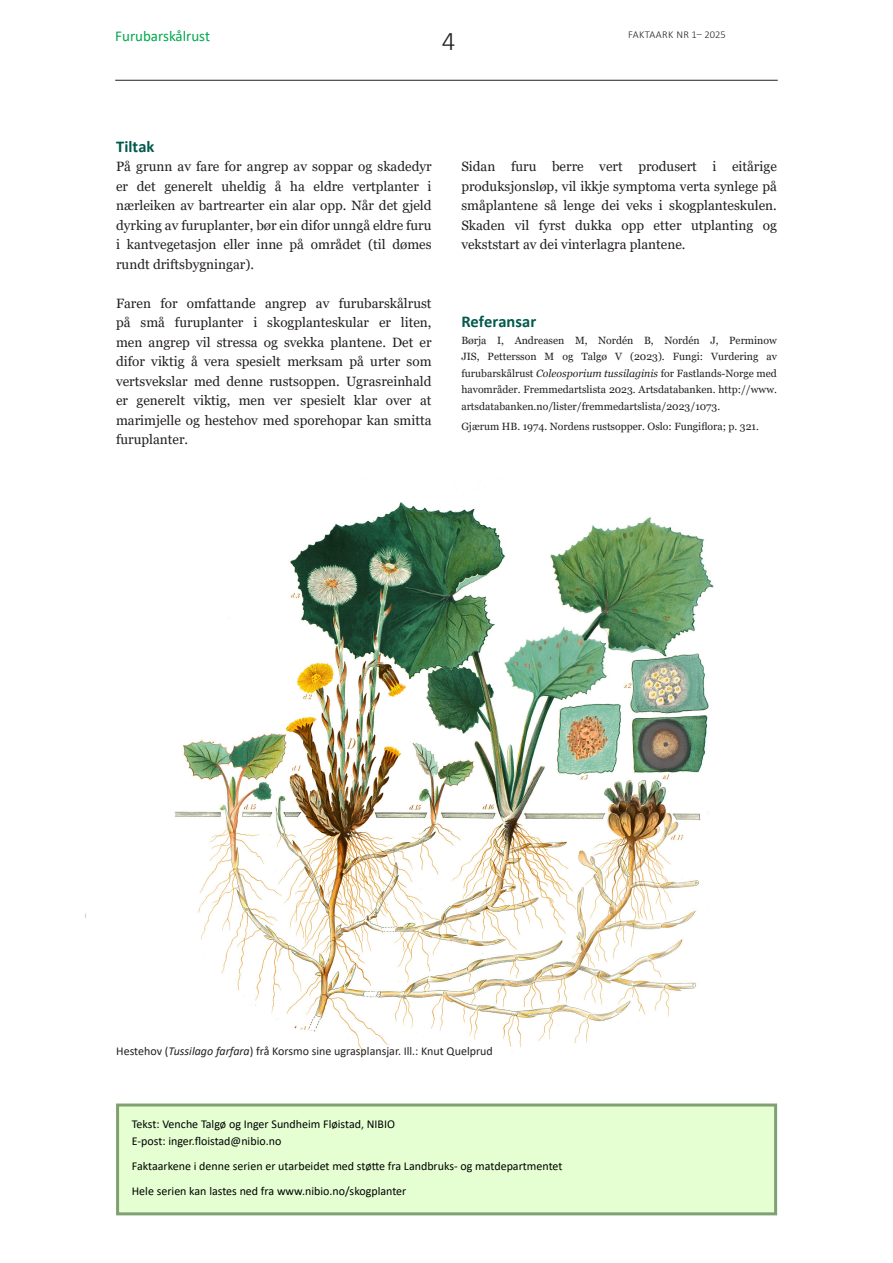
<style>
.page{position:relative;width:893px;height:1263px;background:#fff}
.page>*{position:absolute;margin:0;border:0;box-sizing:border-box;transform-origin:0 0}
.t1{font:300 27px "Calibri";color:#231f20}
.BOK_Mellomtittel_1{font:700 16.5px "Calibri";color:#00594d}
.t2{font:15px "Calibri";color:#00a84e}
.BOK_Brødtekst{font:13.5px/19.5px "Georgia";color:#231f20;text-align:justify}
.BOK_Tabell_Tittel{font:12px "Calibri";color:#000001}
.BOK_Forfattere{font:12px/16.5px "Calibri";color:#000001}
.BOK_Bildetekst{font:12px "Calibri";color:#231f20}
.Referanser{font:10.5px/16.5px "Georgia";color:#231f20;text-align:justify}
.t3{font:300 10.5px "Calibri";letter-spacing:.04em;color:#231f20}
.s1{font-style:italic}
.s2{color:#231f20}
</style>
<div class="page">
<hr style="left:115px;top:80px;width:663px;height:1px;background:#231f20">
<div style="left:118px;top:1105px;width:658px;height:109px;background:#e5ffd2"></div>
<div style="left:116px;top:1103px;width:661px;height:112px;border:3px solid #7fa072"></div>
<img style="left:85px;top:502px;width:629px;height:552px">
<p class="t2" style="left:115px;top:26px;width:96px">Furubarskålrust</p>
<p class="t3" style="left:628px;top:28px;width:99px">FAKTAARK NR 1– 2025</p>
<h1 class="t1" style="left:442px;top:24px;width:15px">4</h1>
<p class="BOK_Mellomtittel_1" style="left:116px;top:134px;width:40px">Tiltak</p>
<p class="BOK_Brødtekst" style="left:116px;top:157px;width:317px">På grunn av fare for angrep av soppar og skadedyr er det generelt uheldig å ha eldre vertplanter i nærleiken av bartrearter ein alar opp. Når det gjeld dyrking av furuplanter, bør ein difor unngå eldre furu i kantvegetasjon eller inne på området (til dømes rundt driftsbygningar).</p>
<p class="BOK_Brødtekst" style="left:116px;top:293px;width:317px">Faren for omfattande angrep av furubarskålrust på små furuplanter i skogplanteskular er liten, men angrep vil stressa og svekka plantene. Det er difor viktig å vera spesielt merksam på urter som vertsvekslar med denne rustsoppen. Ugrasreinhald er generelt viktig, men ver spesielt klar over at marimjelle og hestehov med sporehopar kan smitta furuplanter.</p>
<p class="BOK_Brødtekst" style="left:461px;top:157px;width:317px">Sidan furu berre vert produsert i eitårige produksjonsløp, vil ikkje symptoma verta synlege på småplantene så lenge dei veks i skogplanteskulen.<br>Skaden vil fyrst dukka opp etter utplanting og vekststart av dei vinterlagra plantene.</p>
<p class="BOK_Mellomtittel_1" style="left:461px;top:310px;width:76px">Referansar</p>
<p class="Referanser" style="left:461px;top:332px;width:317px">Børja I, Andreasen M, Nordén B, Nordén J, Perminow JIS, Pettersson M og Talgø V (2023). Fungi: Vurdering av furubarskålrust <span class="s1">Coleosporium tussilaginis</span> for Fastlands-Norge med havområder. Fremmedartslista 2023. Artsdatabanken. http://www. artsdatabanken.no/lister/fremmedartslista/2023/1073.</p>
<p class="Referanser" style="left:461px;top:419px;width:299px">Gjærum HB. 1974. Nordens rustsopper. Oslo: Fungiflora; p. 321.</p>
<p class="BOK_Bildetekst" style="left:116px;top:1042px;width:378px">Hestehov (<span class="s1">Tussilago farfara</span>) frå Korsmo sine ugrasplansjar. Ill.: Knut Quelprud</p>
<p class="BOK_Forfattere" style="left:132px;top:1116px;width:265px">Tekst: Venche Talgø og Inger Sundheim Fløistad<span class="s2">,</span> NIBIO<br>E-post: inger.floistad@nibio.no</p>
<p class="BOK_Tabell_Tittel" style="left:132px;top:1157px;width:432px">Faktaarkene i denne serien er utarbeidet med støtte fra Landbruks- og matdepartmentet</p>
<p class="BOK_Tabell_Tittel" style="left:132px;top:1182px;width:276px">Hele serien kan lastes ned fra www.nibio.no/skogplanter</p>
</div>
